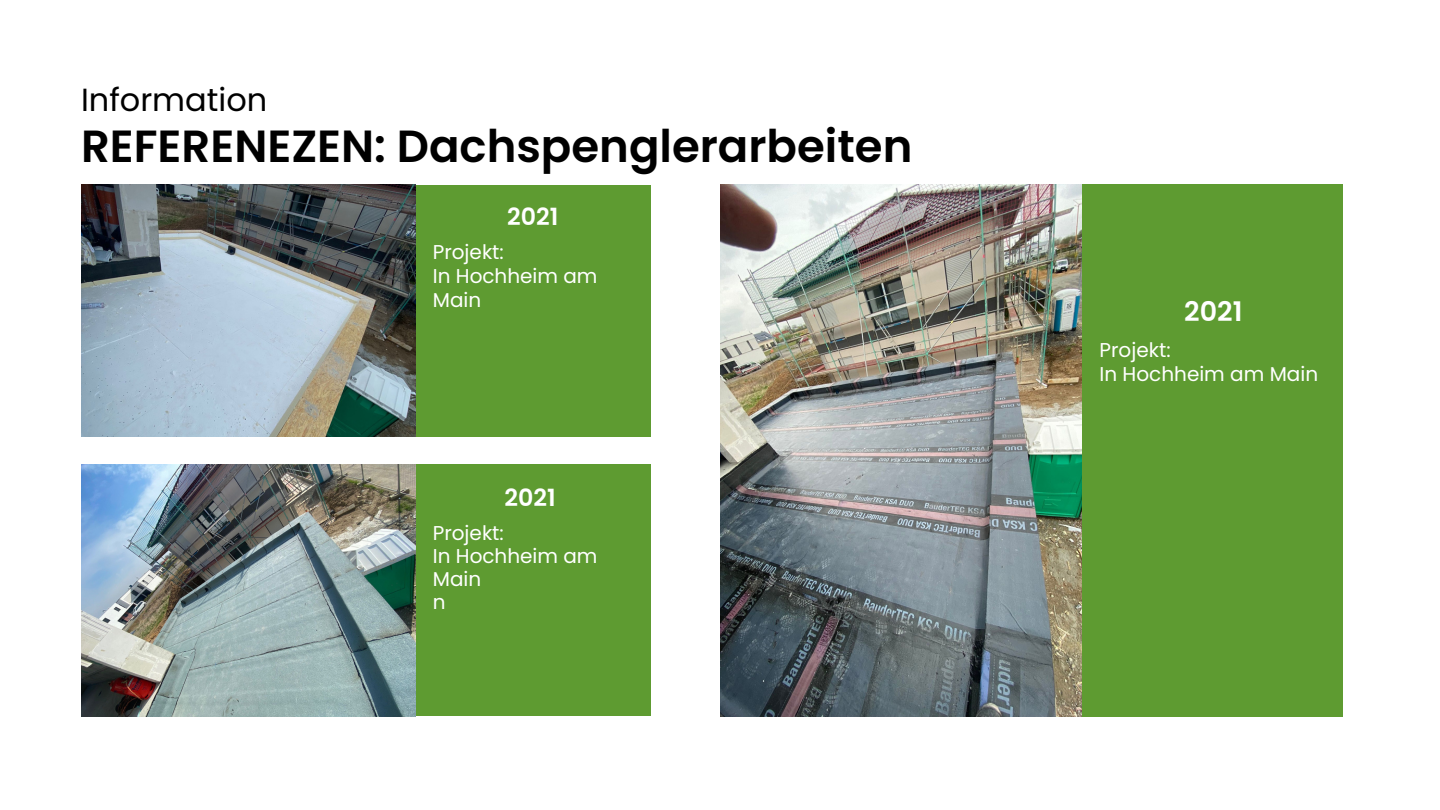
<style>
.page{position:relative;width:1440px;height:810px;background:#fff}
.page>*{position:absolute;margin:0;border:0;box-sizing:border-box;transform-origin:0 0}
.t1{font:600 45px "Poppins";color:#000}
.t2{font:32px "Poppins";color:#000}
.t3{font:600 27px "Poppins";color:#fff}
.t4{font:600 23.7px "Poppins";color:#fff}
.t5{font:20px/24px "Poppins";color:#fff}
</style>
<div class="page">
<img style="left:81px;top:185px;width:335px;height:252px">
<img style="left:720px;top:185px;width:362px;height:532px">
<img style="left:81px;top:464px;width:335px;height:252px">
<div style="left:416px;top:185px;width:234px;height:251px;background:#5e9b31"></div>
<div style="left:1083px;top:185px;width:260px;height:532px;background:#5e9b31"></div>
<div style="left:416px;top:464px;width:234px;height:251px;background:#5e9b31"></div>
<h2 class="t2" style="left:81px;top:78px;width:188px">Information</h2>
<h1 class="t1" style="left:81px;top:114px;width:833px">REFERENEZEN: Dachspenglerarbeiten</h1>
<p class="t4" style="left:507px;top:200px;width:53px">2021</p>
<p class="t5" style="left:433px;top:240px;width:166px">Projekt:<br>In Hochheim am<br>Main</p>
<p class="t4" style="left:504px;top:481px;width:53px">2021</p>
<p class="t5" style="left:433px;top:521px;width:166px;line-height:23.2px">Projekt:<br>In Hochheim am<br>Main<br>n</p>
<h3 class="t3" style="left:1184px;top:293px;width:60px">2021</h3>
<p class="t5" style="left:1100px;top:338px;width:220px">Projekt:<br>In Hochheim am Main</p>
</div>
